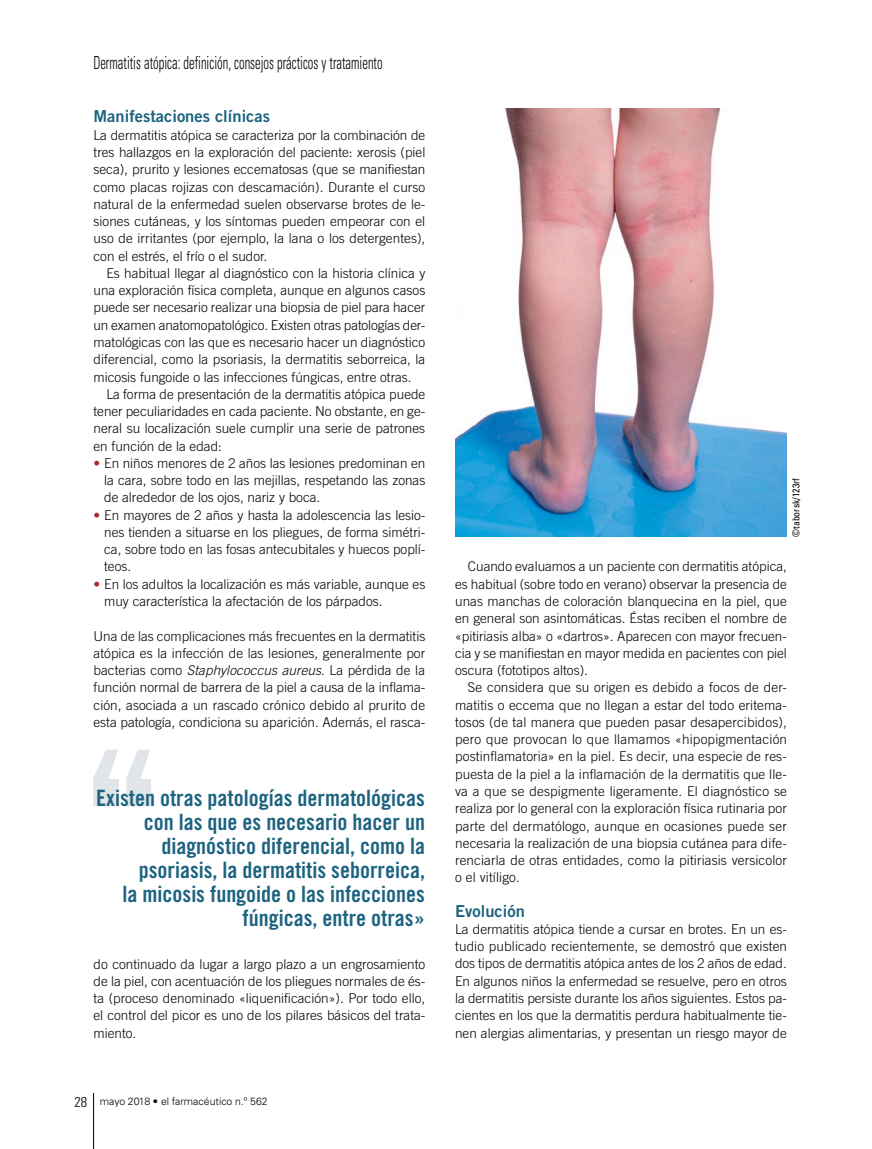
<style>
.page{position:relative;width:872px;height:1149px;background:#fff}
.page>*{position:absolute;margin:0;border:0;box-sizing:border-box;transform-origin:0 0}
.t1{font:22.5px/24px "Trade Gothic LT Std Bd Cn 20";color:#1d6380;text-align:right}
.t2{font:300 condensed 18px "Univers LT Std";color:#000;scale:.7 1}
.t3{font:16.5px "Trade Gothic LT Std Bd 2";color:#1d6380}
.t4{font:300 condensed 14.25px "Univers LT Std";color:#000}
.t5{font:300 13.5px/17.2px "Trade Gothic LT Std";color:#000;text-align:justify}
.t6{font:300 10.5px "Univers LT Std";color:#000}
.t7{font:condensed 9.75px "Univers LT Std";color:#000}
.s1{color:#a72c31}
.s2{font-style:italic}
</style>
<div class="page">
<hr style="left:93px;top:1092px;width:1px;height:56px;background:#000">
<img style="left:455px;top:108px;width:332px;height:428px">
<svg style="left:126px;top:750px;width:25px;height:56px"></svg>
<svg style="left:93px;top:750px;width:26px;height:56px"></svg>
<h2 class="t2" style="left:93px;top:52px;width:415px">Dermatitis atópica: definición, consejos prácticos y tratamiento</h2>
<p class="t3" style="left:94px;top:106px;width:178px">Manifestaciones clínicas</p>
<p class="t5" style="left:94px;top:126px;width:333px">La dermatitis atópica se caracteriza por la combinación de tres hallazgos en la exploración del paciente: xerosis (piel seca), prurito y lesiones eccematosas (que se manifiestan como placas rojizas con descamación). Durante el curso natural de la enfermedad suelen observarse brotes de le&shy;siones cutáneas, y los síntomas pueden empeorar con el uso de irritantes (por ejemplo, la lana o los detergentes), con el estrés, el frío o el sudor.</p>
<p class="t5" style="left:94px;top:264px;width:333px;text-indent:13px">Es habitual llegar al diagnóstico con la historia clínica y una exploración física completa, aunque en algunos casos puede ser necesario realizar una biopsia de piel para hacer un examen anatomopatológico. Existen otras patologías der&shy;matológicas con las que es necesario hacer un diagnóstico diferencial, como la psoriasis, la dermatitis seborreica, la micosis fungoide o las infecciones fúngicas, entre otras.</p>
<p class="t5" style="left:94px;top:385px;width:333px;text-indent:13px">La forma de presentación de la dermatitis atópica puede tener peculiaridades en cada paciente. No obstante, en ge&shy;neral su localización suele cumplir una serie de patrones en función de la edad:</p>
<p class="t5" style="left:104px;top:454px;width:323px;text-indent:-11px"><span class="s1">•</span> En niños menores de 2 años las lesiones predominan en la cara, sobre todo en las mejillas, respetando las zonas de alrededor de los ojos, nariz y boca.</p>
<p class="t5" style="left:104px;top:506px;width:323px;text-indent:-11px"><span class="s1">•</span> En mayores de 2 años y hasta la adolescencia las lesio&shy;nes tienden a situarse en los pliegues, de forma simétri&shy;ca, sobre todo en las fosas antecubitales y huecos poplí&shy;teos.</p>
<p class="t5" style="left:104px;top:575px;width:323px;text-indent:-11px"><span class="s1">•</span> En los adultos la localización es más variable, aunque es muy característica la afectación de los párpados.</p>
<p class="t5" style="left:94px;top:626px;width:333px">Una de las complicaciones más frecuentes en la dermatitis atópica es la infección de las lesiones, generalmente por bacterias como <span class="s2">Staphylococcus aureus</span>. La pérdida de la función normal de barrera de la piel a causa de la inflama&shy;ción, asociada a un rascado crónico debido al prurito de esta patología, condiciona su aparición. Además, el rasca-</p>
<h1 class="t1" style="left:96px;top:785px;width:330px">Existen otras patologías dermatológicas con las que es necesario hacer un diagnóstico diferencial, como la psoriasis, la dermatitis seborreica,<br>la micosis fungoide o las infecciones fúngicas, entre otras»</h1>
<p class="t5" style="left:94px;top:954px;width:333px">do continuado da lugar a largo plazo a un engrosamiento de la piel, con acentuación de los pliegues normales de és&shy;ta (proceso denominado «liquenificación»). Por todo ello, el control del picor es uno de los pilares básicos del trata&shy;miento.</p>
<p class="t4" style="left:75px;top:1092px;width:14px">28</p>
<p class="t6" style="left:100px;top:1094px;width:169px">mayo 2018 • el farmacéutico n.º 562</p>
<p class="t7" style="left:790px;top:536px;width:60px;rotate:-90deg">©taborsk/123rf</p>
<p class="t5" style="left:455px;top:557px;width:333px;text-indent:13px">Cuando evaluamos a un paciente con dermatitis atópica, es habitual (sobre todo en verano) observar la presencia de unas manchas de coloración blanquecina en la piel, que en general son asintomáticas. Éstas reciben el nombre de «pitiriasis alba» o «dartros». Aparecen con mayor frecuen&shy;cia y se manifiestan en mayor medida en pacientes con piel oscura (fototipos altos).</p>
<p class="t5" style="left:455px;top:678px;width:333px;text-indent:13px">Se considera que su origen es debido a focos de der&shy;matitis o eccema que no llegan a estar del todo eritema&shy;tosos (de tal manera que pueden pasar desapercibidos), pero que provocan lo que llamamos «hipopigmentación postinflamatoria» en la piel. Es decir, una especie de res&shy;puesta de la piel a la inflamación de la dermatitis que lle&shy;va a que se despigmente ligeramente. El diagnóstico se realiza por lo general con la exploración física rutinaria por parte del dermatólogo, aunque en ocasiones puede ser necesaria la realización de una biopsia cutánea para dife&shy;renciarla de otras entidades, como la pitiriasis versicolor o el vitíligo.</p>
<p class="t3" style="left:455px;top:900px;width:71px">Evolución</p>
<p class="t5" style="left:455px;top:920px;width:333px">La dermatitis atópica tiende a cursar en brotes. En un es&shy;tudio publicado recientemente, se demostró que existen dos tipos de dermatitis atópica antes de los 2 años de edad.<br>En algunos niños la enfermedad se resuelve, pero en otros la dermatitis persiste durante los años siguientes. Estos pa&shy;cientes en los que la dermatitis perdura habitualmente tie&shy;nen alergias alimentarias, y presentan un riesgo mayor de</p>
</div>
